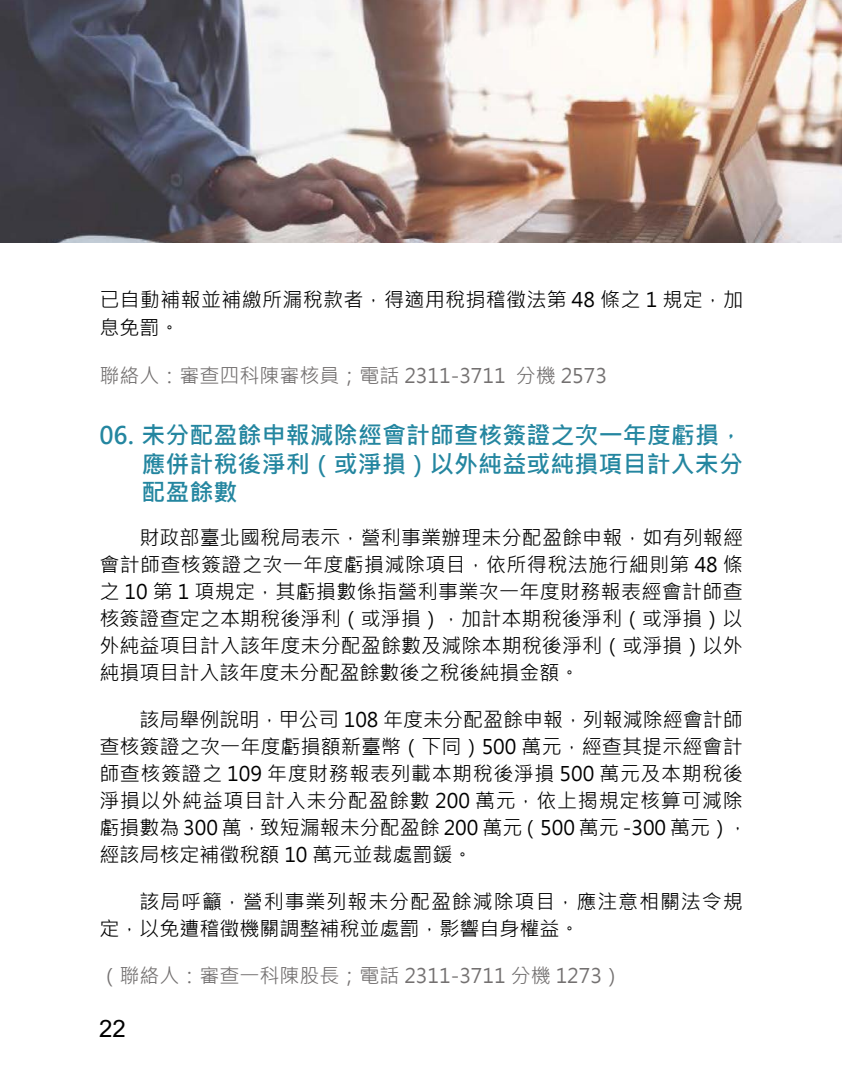
<style>
.page{position:relative;width:842px;height:1080px;background:#fff}
.page>*{position:absolute;margin:0;border:0;box-sizing:border-box;transform-origin:0 0}
.t1{font:700 24px/28px "Microsoft Jheng Hei";letter-spacing:.005em;color:#2486a0;text-align:justify}
.t2{font:24px "Arial";color:#000}
.t3{font:20px/27px "Microsoft Jheng Hei";letter-spacing:.005em;color:#000}
.t4{font:20px "Microsoft Jheng Hei";color:#737070}
.t5{font:20px/27px "Microsoft Jheng Hei";letter-spacing:.045em;color:#000}
</style>
<div class="page">
<img style="left:0;top:0;width:842px;height:243px">
<p class="t3" style="left:99px;top:286px;width:645px;line-height:28px">已自動補報並補繳所漏稅款者，得適用稅捐稽徵法第 48 條之 1 規定，加息免罰。</p>
<p class="t4" style="left:99px;top:363px;width:509px">聯絡人：審查四科陳審核員；電話 2311-3711 分機 2573</p>
<p class="t1" style="left:141px;top:422px;width:603px;text-indent:-42px">06. 未分配盈餘申報減除經會計師查核簽證之次一年度虧損，應併計稅後淨利（或淨損）以外純益或純損項目計入未分配盈餘數</p>
<p class="t3" style="left:99px;top:524px;width:645px;text-align:justify;text-indent:40px">財政部臺北國稅局表示，營利事業辦理未分配盈餘申報，如有列報經會計師查核簽證之次一年度虧損減除項目，依所得稅法施行細則第 48 條之 10 第 1 項規定，其虧損數係指營利事業次一年度財務報表經會計師查核簽證查定之本期稅後淨利（或淨損），加計本期稅後淨利（或淨損）以外純益項目計入該年度未分配盈餘數及減除本期稅後淨利（或淨損）以外純損項目計入該年度未分配盈餘數後之稅後純損金額。</p>
<p class="t3" style="left:99px;top:706px;width:650px;text-indent:40px">該局舉例說明，甲公司 108 年度未分配盈餘申報，列報減除經會計師查核簽證之次一年度虧損額新臺幣（下同）500 萬元，經查其提示經會計師查核簽證之 109 年度財務報表列載本期稅後淨損 500 萬元及本期稅後淨損以外純益項目計入未分配盈餘數 200 萬元，依上揭規定核算可減除虧損數為 300 萬，致短漏報未分配盈餘 200 萬元（500 萬元 -300 萬元），經該局核定補徵稅額 10 萬元並裁處罰鍰。</p>
<p class="t5" style="left:99px;top:888px;width:645px;text-indent:40px">該局呼籲，營利事業列報未分配盈餘減除項目，應注意相關法令規定，以免遭稽徵機關調整補稅並處罰，影響自身權益。</p>
<p class="t4" style="left:99px;top:963px;width:524px">（聯絡人：審查一科陳股長；電話 2311-3711 分機 1273）</p>
<p class="t2" style="left:99px;top:1012px;width:28px">22</p>
</div>
